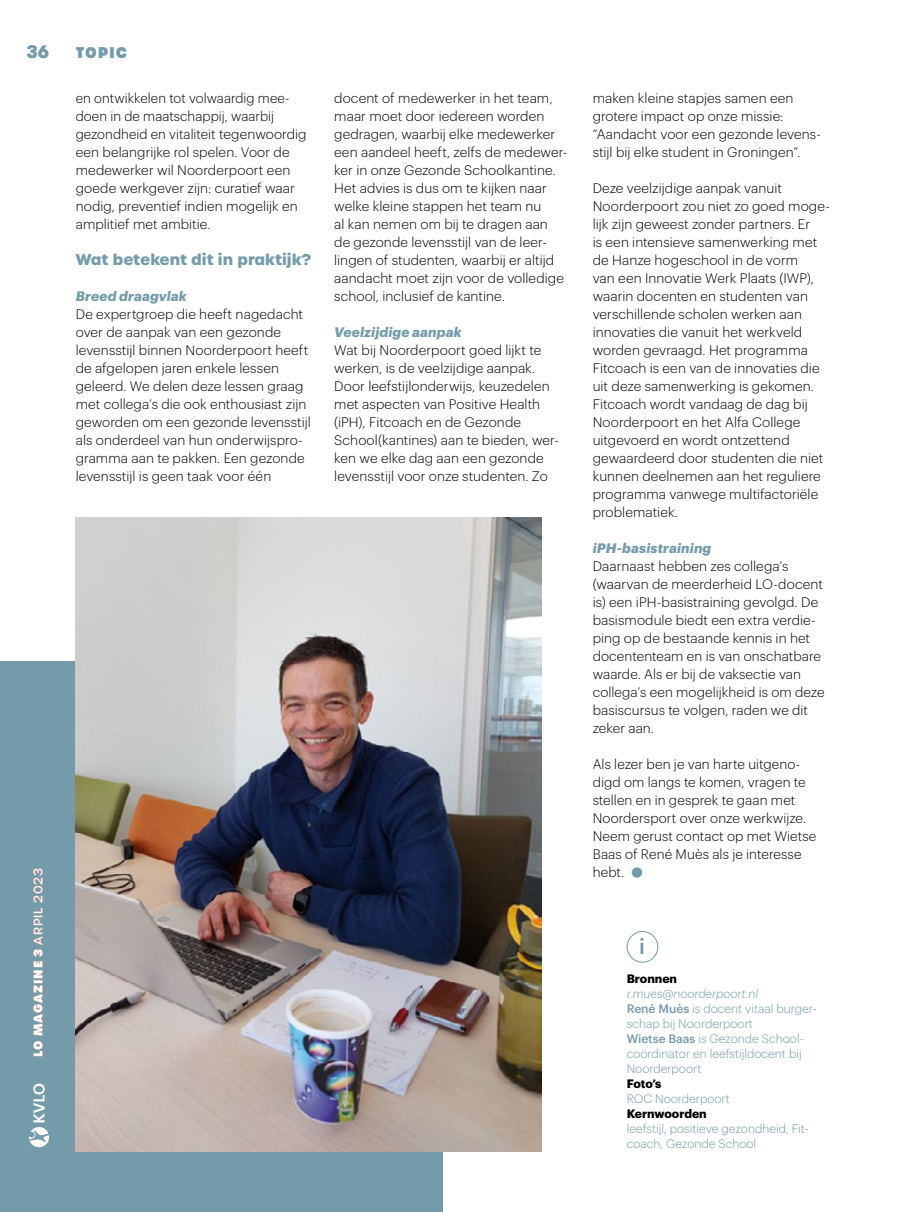
<style>
.page{position:relative;width:915px;height:1212px;background:#fff}
.page>*{position:absolute;margin:0;border:0;box-sizing:border-box;transform-origin:0 0}
.t1{font:31.5px "Graphik Super";color:#749ba9}
.t2{font:500 21.6px "Graphik";color:#749ba9}
.t3{font:900 18px "GT Walsheim Pro";color:#749ba9}
.t4{font:700 15px "Urbane";color:#749ba9}
.t5{font:800 15px "Urbane";letter-spacing:.06em;color:#749ba9}
.t6{font:300 13.5px/18px "Graphik";letter-spacing:.01em;color:#000}
.t7{font:italic 700 13.5px "Graphik";letter-spacing:.01em;color:#749ba9}
.t8{font:300 12px/15px "Graphik";color:#749ba9}
.t9{font:700 12px "Graphik";color:#000}
.t10{font:800 12px "Urbane";letter-spacing:.07em;color:#fff}
.s1{font-weight:500}
.s2{font-style:italic}
</style>
<div class="page">
<div style="left:0;top:661px;width:442px;height:551px;background:#749ba9"></div>
<div style="left:626px;top:931px;width:32px;height:31px;border:1px solid #749ba9;border-radius:50%"></div>
<svg style="left:29px;top:1084px;width:20px;height:63px"></svg>
<img style="left:76px;top:517px;width:465px;height:634px">
<h3 class="t3" style="left:27px;top:40px;width:24px">36</h3>
<p class="t5" style="left:76px;top:42px;width:53px">TOPIC</p>
<p class="t6" style="left:76px;top:88px;width:232px">en ontwikkelen tot volwaardig mee&shy;doen in de maatschappij, waarbij gezondheid en vitaliteit tegenwoordig een belangrijke rol spelen. Voor de medewerker wil Noorderpoort een goede werkgever zijn: curatief waar nodig, preventief indien mogelijk en amplitief met ambitie.</p>
<p class="t4" style="left:76px;top:249px;width:237px">Wat betekent dit in praktijk?</p>
<p class="t7" style="left:76px;top:286px;width:112px">Breed draagvlak</p>
<p class="t6" style="left:76px;top:304px;width:236px">De expertgroep die heeft nagedacht over de aanpak van een gezonde levensstijl binnen Noorderpoort heeft de afgelopen jaren enkele lessen geleerd. We delen deze lessen graag met collega’s die ook enthousiast zijn geworden om een gezonde levensstijl als onderdeel van hun onderwijspro&shy;gramma aan te pakken. Een gezonde levensstijl is geen taak voor één</p>
<p class="t6" style="left:334px;top:88px;width:234px">docent of medewerker in het team, maar moet door iedereen worden gedragen, waarbij elke medewerker een aandeel heeft, zelfs de medewer&shy;ker in onze Gezonde Schoolkantine.<br>Het advies is dus om te kijken naar welke kleine stappen het team nu<br>al kan nemen om bij te dragen aan<br>de gezonde levensstijl van de leer&shy;lingen of studenten, waarbij er altijd aandacht moet zijn voor de volledige school, inclusief de kantine.</p>
<p class="t7" style="left:334px;top:322px;width:129px">Veelzijdige aanpak</p>
<p class="t6" style="left:334px;top:340px;width:226px">Wat bij Noorderpoort goed lijkt te werken, is de veelzijdige aanpak.<br>Door leefstijlonderwijs, keuzedelen met aspecten van Positive Health (iPH), Fitcoach en de Gezonde School(kantines) aan te bieden, wer&shy;ken we elke dag aan een gezonde levensstijl voor onze studenten. Zo</p>
<p class="t10" style="left:30px;top:1057px;width:191px;rotate:-90deg">LO MAGAZINE 3 <span class="s1">ARPIL 2023</span></p>
<p class="t6" style="left:592px;top:88px;width:230px">maken kleine stapjes samen een grotere impact op onze missie: “Aandacht voor een gezonde levens&shy;stijl bij elke student in Groningen”.</p>
<p class="t6" style="left:592px;top:178px;width:238px">Deze veelzijdige aanpak vanuit Noorderpoort zou niet zo goed moge&shy;lijk zijn geweest zonder partners. Er<br>is een intensieve samenwerking met de Hanze hogeschool in de vorm<br>van een Innovatie Werk Plaats (IWP), waarin docenten en studenten van verschillende scholen werken aan innovaties die vanuit het werkveld worden gevraagd. Het programma Fitcoach is een van de innovaties die uit deze samenwerking is gekomen.<br>Fitcoach wordt vandaag de dag bij Noorderpoort en het Alfa College uitgevoerd en wordt ontzettend gewaardeerd door studenten die niet kunnen deelnemen aan het reguliere programma vanwege multifactoriële problematiek.</p>
<p class="t7" style="left:592px;top:538px;width:120px">iPH-basistraining</p>
<p class="t6" style="left:592px;top:556px;width:233px">Daarnaast hebben zes collega’s (waarvan de meerderheid LO-docent is) een iPH-basistraining gevolgd. De basismodule biedt een extra verdie&shy;ping op de bestaande kennis in het docententeam en is van onschatbare waarde. Als er bij de vaksectie van collega’s een mogelijkheid is om deze basiscursus te volgen, raden we dit zeker aan.</p>
<p class="t6" style="left:592px;top:754px;width:225px">Als lezer ben je van harte uitgeno&shy;digd om langs te komen, vragen te stellen en in gesprek te gaan met<br>Noordersport over onze werkwijze.<br>Neem gerust contact op met Wietse<br>Baas of René Muès als je interesse hebt.</p>
<h1 class="t1" style="left:630px;top:845px;width:14px">•</h1>
<h2 class="t2" style="left:639px;top:930px;width:7px">i</h2>
<p class="t9" style="left:626px;top:969px;width:52px">Bronnen</p>
<p class="t8" style="left:626px;top:985px;width:191px"><span class="s2">r.mues@noorderpoort.nl<br></span><span class="s1">René Muès</span> is docent vitaal burger&shy;schap bij Noorderpoort<br><span class="s1">Wietse Baas</span> is Gezonde School-- coördinator en leefstijldocent bij<br>Noorderpoort</p>
<p class="t9" style="left:626px;top:1074px;width:36px">Foto’s</p>
<p class="t8" style="left:626px;top:1090px;width:105px">ROC Noorderpoort</p>
<p class="t9" style="left:626px;top:1104px;width:82px">Kernwoorden</p>
<p class="t8" style="left:626px;top:1120px;width:183px">leefstijl, positieve gezondheid, Fit&shy;coach, Gezonde School</p>
</div>
